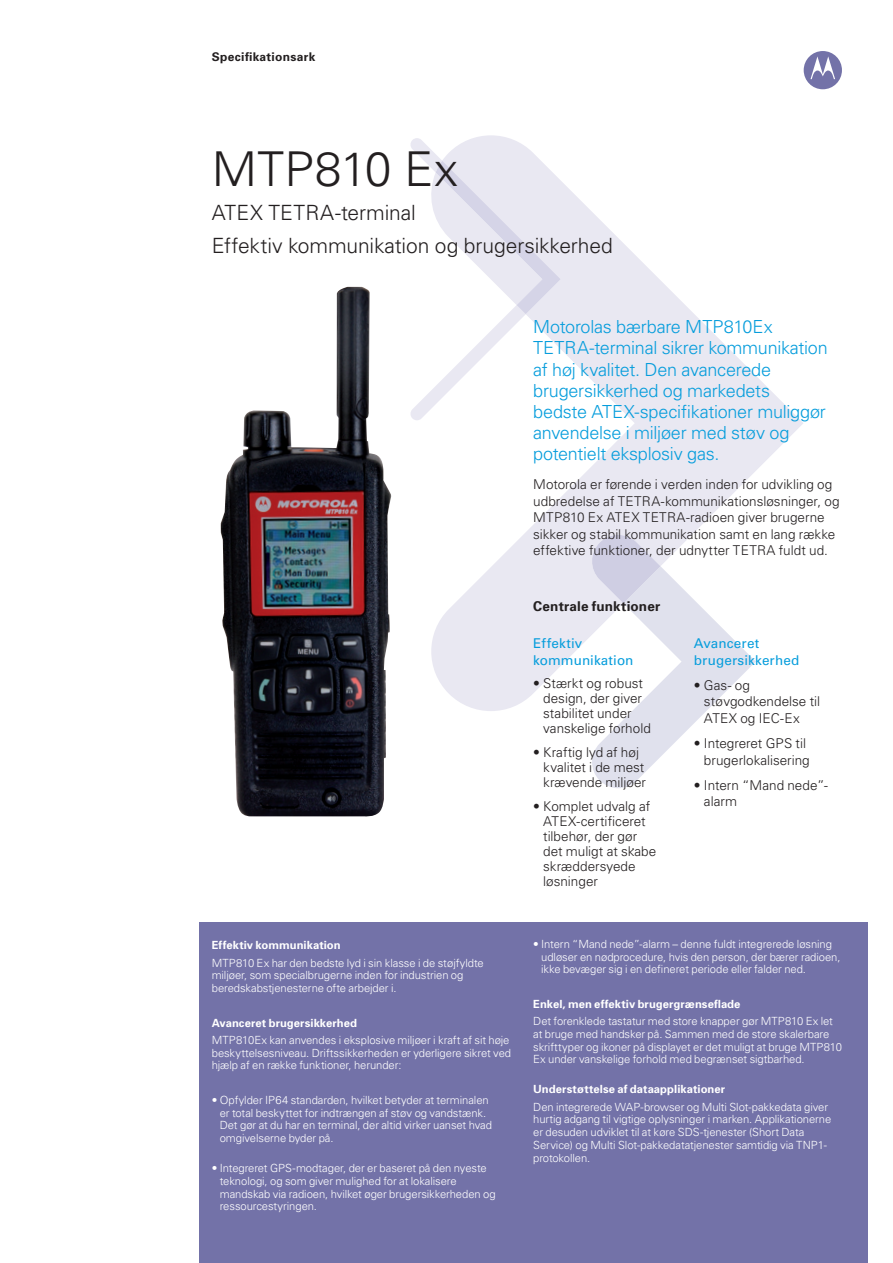
<style>
.page{position:relative;width:893px;height:1263px;background:#fff}
.page>*{position:absolute;margin:0;border:0;box-sizing:border-box;transform-origin:0 0}
.t1{font:300 48px "Univers";letter-spacing:.01em;color:#231f20}
.t2{font:300 21px/33px "Univers";letter-spacing:-.005em;color:#231f20}
.t3{font:300 18px/21px "Univers";letter-spacing:-.015em;color:#069ddc}
.t4{font:300 13.5px/15px "Univers";color:#231f20}
.t5{font:500 13.5px/16.5px "Univers CE";letter-spacing:.005em;color:#069ddc}
.t6{font:700 13.5px "Univers";letter-spacing:.01em;color:#231f20}
.t7{font:700 12px "Univers";letter-spacing:.03em;color:#231f20}
.t8{font:300 11.25px/12.8px "Univers";letter-spacing:-.01em;color:#fff}
.t9{font:700 11.25px "Univers";letter-spacing:.005em;color:#fff}
</style>
<div class="page">
<div style="left:199px;top:922px;width:668px;height:341px;background:#7372a8"></div>
<svg style="left:804px;top:51px;width:38px;height:38px"></svg>
<svg style="left:431px;top:135px;width:372px;height:576px"></svg>
<svg style="left:589px;top:535px;width:167px;height:253px"></svg>
<svg style="left:410px;top:138px;width:151px;height:282px"></svg>
<img style="left:221px;top:287px;width:170px;height:530px">
<p class="t7" style="left:212px;top:49px;width:105px">Specifikationsark</p>
<h1 class="t1" style="left:212px;top:140px;width:248px">MTP810 Ex</h1>
<h2 class="t2" style="left:212px;top:195px;width:403px">ATEX TETRA-terminal<br>Effektiv kommunikation og brugersikkerhed</h2>
<h3 class="t3" style="left:533px;top:316px;width:296px">Motorolas bærbare MTP810Ex<br>TETRA-terminal sikrer kommunikation af høj kvalitet. Den avancerede brugersikkerhed og markedets bedste ATEX-specifikationer muliggør anvendelse i miljøer med støv og potentielt eksplosiv gas.</h3>
<p class="t4" style="left:533px;top:476px;width:308px;line-height:16.5px">Motorola er førende i verden inden for udvikling og udbredelse af TETRA-kommunikationsløsninger, og MTP810 Ex ATEX TETRA-radioen giver brugerne sikker og stabil kommunikation samt en lang række effektive funktioner, der udnytter TETRA fuldt ud.</p>
<p class="t9" style="left:212px;top:938px;width:130px">Effektiv kommunikation</p>
<p class="t8" style="left:212px;top:956px;width:273px">MTP810 Ex har den bedste lyd i sin klasse i de støjfyldte miljøer, som specialbrugerne inden for industrien og beredskabstjenesterne ofte arbejder i.</p>
<p class="t9" style="left:212px;top:1015px;width:147px">Avanceret brugersikkerhed</p>
<p class="t8" style="left:212px;top:1033px;width:301px">MTP810Ex kan anvendes i eksplosive miljøer i kraft af sit høje beskyttelsesniveau. Driftssikkerheden er yderligere sikret ved hjælp af en række funktioner, herunder:</p>
<p class="t8" style="left:220px;top:1093px;width:274px;text-indent:-8px">• Opfylder IP64 standarden, hvilket betyder at terminalen er total beskyttet for indtrængen af støv og vandstænk.<br>Det gør at du har en terminal, der altid virker uanset hvad omgivelserne byder på.</p>
<p class="t8" style="left:220px;top:1161px;width:277px;text-indent:-8px">• Integreret GPS-modtager, der er baseret på den nyeste teknologi, og som giver mulighed for at lokalisere mandskab via radioen, hvilket øger brugersikkerheden og ressourcestyringen.</p>
<p class="t6" style="left:533px;top:597px;width:129px">Centrale funktioner</p>
<p class="t5" style="left:533px;top:635px;width:102px">Effektiv kommunikation</p>
<p class="t4" style="left:543px;top:676px;width:109px;text-indent:-10px">• Stærkt og robust design, der giver stabilitet under vanskelige forhold</p>
<p class="t4" style="left:543px;top:744px;width:104px;text-indent:-10px">• Kraftig lyd af høj kvalitet i de mest krævende miljøer</p>
<p class="t4" style="left:543px;top:798px;width:115px;text-indent:-10px">• Komplet udvalg af<br>ATEX-certificeret tilbehør, der gør det muligt at skabe skræddersyede løsninger</p>
<p class="t5" style="left:694px;top:635px;width:107px">Avanceret brugersikkerhed</p>
<p class="t4" style="left:704px;top:676px;width:118px;line-height:16.5px;text-indent:-10px">• Gas- og støvgodkendelse til<br>ATEX og IEC-Ex</p>
<p class="t4" style="left:694px;top:735px;width:117px;line-height:16.5px;text-align:right">• Integreret GPS til brugerlokalisering</p>
<p class="t4" style="left:704px;top:776px;width:125px;line-height:16.5px;text-indent:-10px">• Intern “Mand nede”- alarm</p>
<p class="t8" style="left:541px;top:937px;width:301px;text-indent:-8px">• Intern “Mand nede”-alarm – denne fuldt integrerede løsning udløser en nødprocedure, hvis den person, der bærer radioen, ikke bevæger sig i en defineret periode eller falder ned.</p>
<p class="t9" style="left:533px;top:996px;width:209px">Enkel, men effektiv brugergrænseflade</p>
<p class="t8" style="left:533px;top:1014px;width:310px">Det forenklede tastatur med store knapper gør MTP810 Ex let at bruge med handsker på. Sammen med de store skalerbare skrifttyper og ikoner på displayet er det muligt at bruge MTP810<br>Ex under vanskelige forhold med begrænset sigtbarhed.</p>
<p class="t9" style="left:533px;top:1082px;width:194px">Understøttelse af dataapplikationer</p>
<p class="t8" style="left:533px;top:1100px;width:300px">Den integrerede WAP-browser og Multi Slot-pakkedata giver hurtig adgang til vigtige oplysninger i marken. Applikationerne er desuden udviklet til at køre SDS-tjenester (Short Data Service) og Multi Slot-pakkedatatjenester samtidig via TNP1- protokollen.</p>
</div>
